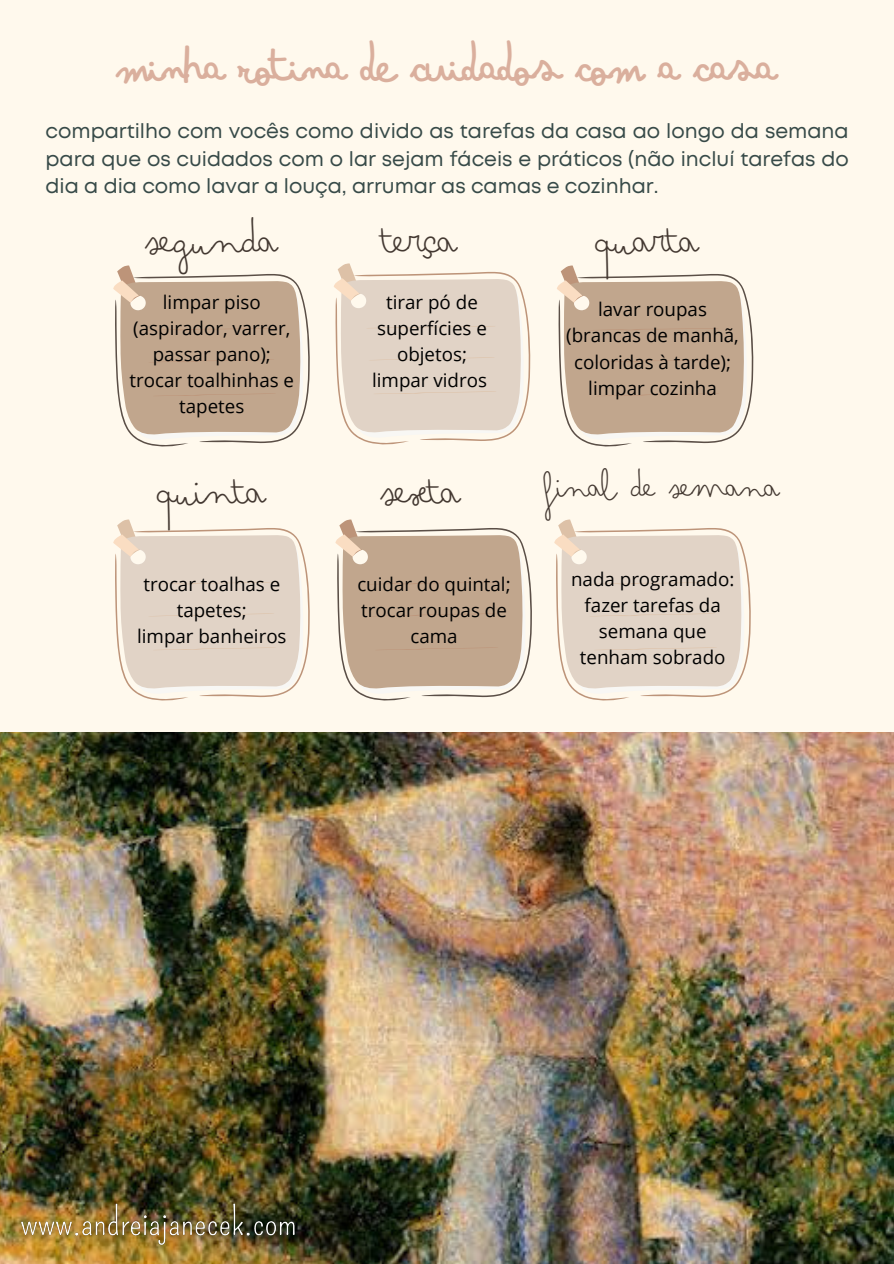
<style>
.page{position:relative;width:894px;height:1264px;background:#fff}
.page>*{position:absolute;margin:0;border:0;box-sizing:border-box;transform-origin:0 0}
.t1{font:45.6px "Bimbo Finetip";color:#433831}
.t2{font:45.15px "Bimbo sharpie";letter-spacing:-.04em;color:#daaf9d}
.t3{font:36.3px "Bimbo Finetip";color:#433831}
.t4{font:20.25px/27.3px "Mont";color:#374a48;text-align:justify}
.t5{font:18.75px/26.1px "Open Sans";color:#000;text-align:center}
</style>
<div class="page">
<div style="left:0;top:0;width:893px;height:1263px;background:#fff9ed"></div>
<svg style="left:113px;top:265px;width:197px;height:182px"></svg>
<svg style="left:334px;top:263px;width:196px;height:182px"></svg>
<svg style="left:557px;top:265px;width:196px;height:182px"></svg>
<svg style="left:113px;top:519px;width:197px;height:182px"></svg>
<svg style="left:335px;top:519px;width:197px;height:182px"></svg>
<svg style="left:554px;top:519px;width:197px;height:182px"></svg>
<img style="left:0;top:732px;width:893px;height:531px">
<img style="left:12px;top:1194px;width:292px;height:62px">
<p class="t2" style="left:117px;top:39px;width:661px">MINHA ROTINA DE CUIDADOS COM A CASA</p>
<p class="t4" style="left:46px;top:119px;width:804px">compartilho com vocês como divido as tarefas da casa ao longo da semana para que os cuidados com o lar sejam fáceis e práticos (não incluí tarefas do dia a dia como lavar a louça, arrumar as camas e cozinhar.</p>
<p class="t1" style="left:146px;top:210px;width:133px">segunda</p>
<p class="t1" style="left:384px;top:210px;width:74px">terça</p>
<p class="t1" style="left:596px;top:210px;width:104px">quarta</p>
<p class="t5" style="left:133px;top:288px;width:158px">limpar piso (aspirador, varrer, passar pano);</p>
<p class="t5" style="left:129px;top:367px;width:166px">trocar toalhinhas e tapetes</p>
<p class="t5" style="left:377px;top:288px;width:111px">tirar pó de superfícies e objetos;</p>
<p class="t5" style="left:372px;top:367px;width:116px">limpar vidros</p>
<p class="t5" style="left:566px;top:296px;width:174px">lavar roupas (brancas de manhã, coloridas à tarde);</p>
<p class="t5" style="left:588px;top:374px;width:130px">limpar cozinha</p>
<p class="t1" style="left:158px;top:462px;width:109px">quinta</p>
<p class="t1" style="left:381px;top:462px;width:81px">sexta</p>
<p class="t3" style="left:546px;top:463px;width:234px">final de semana</p>
<p class="t5" style="left:143px;top:570px;width:138px">trocar toalhas e tapetes;</p>
<p class="t5" style="left:137px;top:623px;width:151px">limpar banheiros</p>
<p class="t5" style="left:357px;top:570px;width:155px">cuidar do quintal;</p>
<p class="t5" style="left:361px;top:596px;width:147px">trocar roupas de cama</p>
<p class="t5" style="left:571px;top:565px;width:165px">nada programado: fazer tarefas da semana que tenham sobrado</p>
</div>
